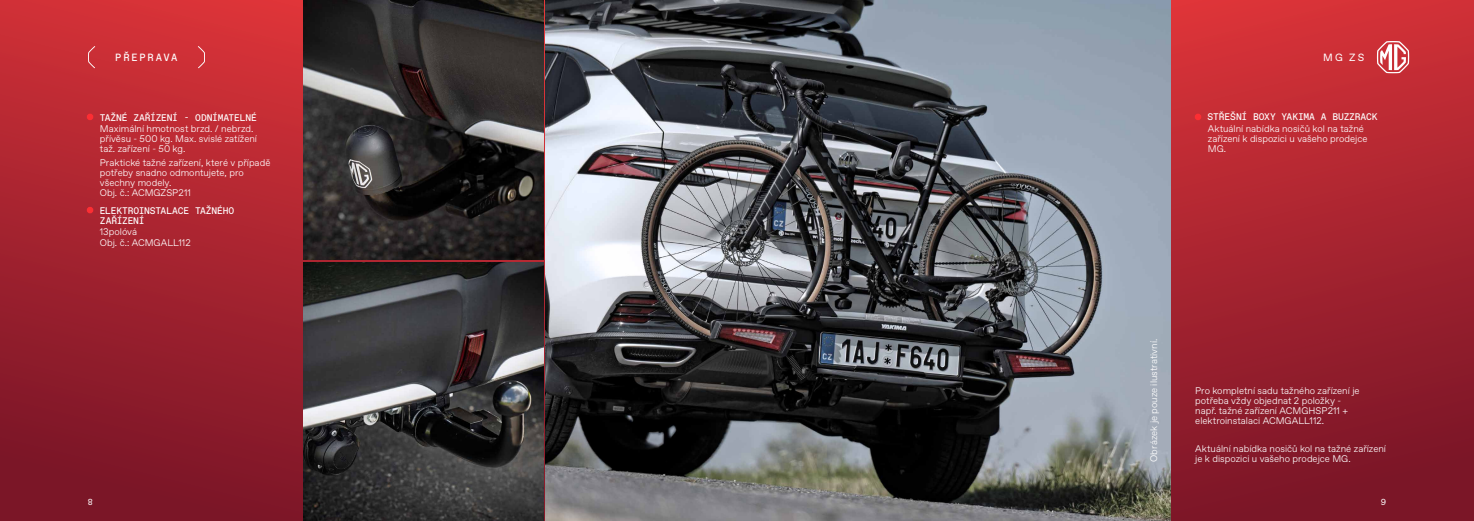
<style>
.page{position:relative;width:1474px;height:521px;background:#fff}
.page>*{position:absolute;margin:0;border:0;box-sizing:border-box;transform-origin:0 0}
.t1{font:10.5px "ABC Favorit Mono";letter-spacing:.165em;color:#fff}
.t2{font:10.5px "ABC Favorit Unlicensed Trial";color:#fff}
.t3{font:300 9.62px/10.1px "ABC Favorit Unlicensed Trial";color:#fff}
.t4{font:9.62px/10.1px "ABC Favorit Mono";letter-spacing:-.02em;color:#fff}
.t5{font:8.75px "ABC Favorit Unlicensed Trial";color:#fff}
</style>
<div class="page">
<div style="left:737px;top:0;width:736px;height:521px;background:linear-gradient(to bottom,#d63238,#751426)"></div>
<svg style="left:1376px;top:41px;width:33px;height:32px"></svg>
<div style="left:0;top:0;width:737px;height:521px;background:linear-gradient(to bottom,#d63238,#761426)"></div>
<svg style="left:1194px;top:114px;width:7px;height:6px"></svg>
<svg style="left:87px;top:114px;width:6px;height:6px"></svg>
<svg style="left:87px;top:207px;width:6px;height:6px"></svg>
<img style="left:546px;top:0;width:624px;height:521px">
<svg style="left:88px;top:46px;width:7px;height:22px"></svg>
<svg style="left:198px;top:46px;width:7px;height:22px"></svg>
<img style="left:303px;top:0;width:240px;height:259px">
<img style="left:303px;top:262px;width:240px;height:259px">
<p class="t1" style="left:115px;top:50px;width:64px">PŘEPRAVA</p>
<p class="t2" style="left:1323px;top:50px;width:42px">MG ZS</p>
<p class="t4" style="left:100px;top:112px;width:159px">TAŽNÉ ZAŘÍZENÍ - ODNÍMATELNÉ</p>
<p class="t3" style="left:100px;top:124px;width:159px">Maximální hmotnost brzd. / nebrzd. přívěsu - 500 kg. Max. svislé zatížení taž. zařízení - 50 kg.</p>
<p class="t3" style="left:100px;top:158px;width:172px">Praktické tažné zařízení, které v případě potřeby snadno odmontujete, pro všechny modely.<br>Obj. č.: ACMGZSP211</p>
<p class="t4" style="left:100px;top:205px;width:136px">ELEKTROINSTALACE TAŽNÉHO<br>ZAŘÍZENÍ</p>
<p class="t3" style="left:100px;top:227px;width:92px">13polóvá<br>Obj. č.: ACMGALL112</p>
<p class="t4" style="left:1207px;top:112px;width:171px">STŘEŠNÍ BOXY YAKIMA A BUZZRACK</p>
<p class="t3" style="left:1207px;top:124px;width:161px">Aktuální nabídka nosičů kol na tažné zařízení k dispozici u vašeho prodejce<br>MG.</p>
<p class="t3" style="left:1148px;top:462px;width:125px;rotate:-90deg">Obrázek je pouze ilustrativní.</p>
<p class="t3" style="left:1195px;top:385px;width:166px">Pro kompletní sadu tažného zařízení je potřeba vždy objednat 2 položky - např. tažné zařízení ACMGHSP211 + elektroinstalaci ACMGALL112.</p>
<p class="t3" style="left:1195px;top:443px;width:192px">Aktuální nabídka nosičů kol na tažné zařízení je k dispozici u vašeho prodejce MG.</p>
<p class="t5" style="left:88px;top:496px;width:7px">8</p>
<p class="t5" style="left:1380px;top:496px;width:7px">9</p>
</div>
